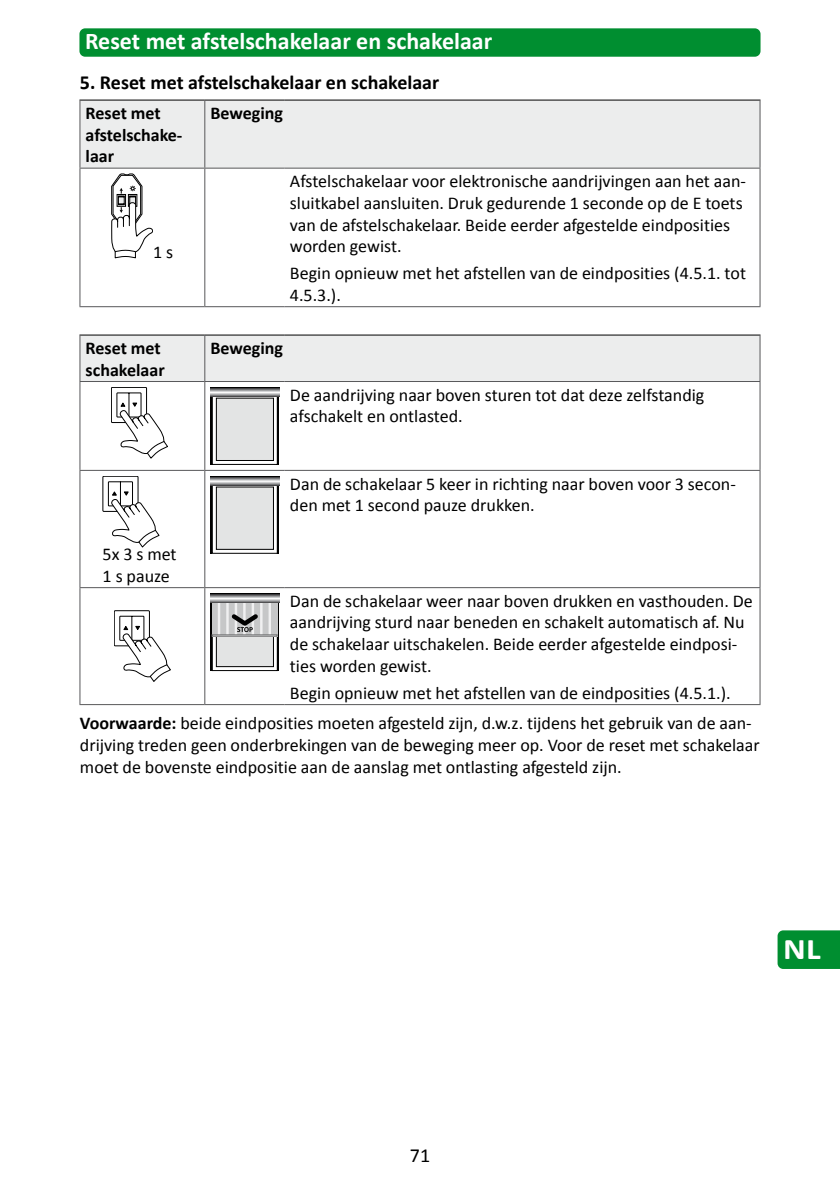
<style>
.page{position:relative;width:840px;height:1191px;background:#fff}
.page>*{position:absolute;margin:0;border:0;box-sizing:border-box;transform-origin:0 0}
.t1{font:700 30px "Calibri";color:#fff;scale:1.15 1}
.t2{font:700 24px "Calibri";color:#fff}
.t3{font:700 20px "Calibri";color:#000}
.t4{font:20px "Calibri";color:#000}
.t5{font:18px/21.6px "Calibri";color:#000}
.t6{font:700 18px/21.6px "Calibri";color:#000}
.s1{font-weight:700}
</style>
<div class="page">
<div style="left:79px;top:28px;width:681px;height:29px;background:#008e30;border-radius:6px"></div>
<svg style="left:777px;top:930px;width:62px;height:39px"></svg>
<svg style="left:80px;top:101px;width:679px;height:280px"></svg>
<hr style="left:79px;top:100px;width:126px;height:1px;background:#000">
<hr style="left:205px;top:100px;width:79px;height:1px;background:#000">
<hr style="left:284px;top:100px;width:476px;height:1px;background:#000">
<hr style="left:79px;top:334px;width:126px;height:1px;background:#000">
<hr style="left:205px;top:334px;width:79px;height:1px;background:#000">
<hr style="left:284px;top:334px;width:476px;height:1px;background:#000">
<hr style="left:759px;top:101px;width:1px;height:67px;background:#58585a">
<hr style="left:79px;top:168px;width:126px;height:1px;background:#58585a">
<hr style="left:205px;top:168px;width:79px;height:1px;background:#58585a">
<hr style="left:284px;top:168px;width:476px;height:1px;background:#58585a">
<hr style="left:759px;top:335px;width:1px;height:46px;background:#58585a">
<hr style="left:79px;top:381px;width:126px;height:1px;background:#58585a">
<hr style="left:205px;top:381px;width:79px;height:1px;background:#58585a">
<hr style="left:284px;top:381px;width:476px;height:1px;background:#58585a">
<hr style="left:79px;top:101px;width:1px;height:67px;background:#58585a">
<hr style="left:204px;top:101px;width:1px;height:67px;background:#58585a">
<hr style="left:79px;top:169px;width:1px;height:137px;background:#58585a">
<hr style="left:204px;top:169px;width:1px;height:137px;background:#58585a">
<hr style="left:759px;top:169px;width:1px;height:137px;background:#58585a">
<hr style="left:79px;top:306px;width:126px;height:1px;background:#58585a">
<hr style="left:205px;top:306px;width:79px;height:1px;background:#58585a">
<hr style="left:284px;top:306px;width:476px;height:1px;background:#58585a">
<hr style="left:79px;top:335px;width:1px;height:46px;background:#58585a">
<hr style="left:204px;top:335px;width:1px;height:46px;background:#58585a">
<hr style="left:79px;top:382px;width:1px;height:88px;background:#58585a">
<hr style="left:204px;top:382px;width:1px;height:88px;background:#58585a">
<hr style="left:759px;top:382px;width:1px;height:88px;background:#58585a">
<hr style="left:79px;top:470px;width:126px;height:1px;background:#58585a">
<hr style="left:79px;top:471px;width:1px;height:116px;background:#58585a">
<hr style="left:205px;top:470px;width:79px;height:1px;background:#58585a">
<hr style="left:204px;top:471px;width:1px;height:116px;background:#58585a">
<hr style="left:284px;top:470px;width:476px;height:1px;background:#58585a">
<hr style="left:759px;top:471px;width:1px;height:116px;background:#58585a">
<hr style="left:79px;top:587px;width:126px;height:1px;background:#58585a">
<hr style="left:79px;top:588px;width:1px;height:116px;background:#58585a">
<hr style="left:205px;top:587px;width:79px;height:1px;background:#58585a">
<hr style="left:204px;top:588px;width:1px;height:116px;background:#58585a">
<hr style="left:284px;top:587px;width:476px;height:1px;background:#58585a">
<hr style="left:759px;top:588px;width:1px;height:116px;background:#58585a">
<hr style="left:79px;top:704px;width:126px;height:1px;background:#58585a">
<hr style="left:205px;top:704px;width:79px;height:1px;background:#58585a">
<hr style="left:284px;top:704px;width:476px;height:1px;background:#58585a">
<svg style="left:111px;top:174px;width:42px;height:84px"></svg>
<div style="left:111px;top:387px;width:36px;height:36px;border:1px solid #000"></div>
<svg style="left:116px;top:392px;width:52px;height:66px"></svg>
<div style="left:210px;top:387px;width:69px;height:78px;background:#000"></div>
<svg style="left:214px;top:397px;width:61px;height:65px"></svg>
<div style="left:212px;top:388px;width:65px;height:76px;border:1px solid #000"></div>
<div style="left:216px;top:398px;width:57px;height:62px;background:#e3e4e4"></div>
<svg style="left:210px;top:388px;width:69px;height:9px"></svg>
<div style="left:103px;top:476px;width:35px;height:35px;border:1px solid #000"></div>
<svg style="left:108px;top:481px;width:51px;height:66px"></svg>
<div style="left:210px;top:476px;width:69px;height:77px;background:#000"></div>
<svg style="left:214px;top:486px;width:61px;height:65px"></svg>
<div style="left:212px;top:477px;width:65px;height:76px;border:1px solid #000"></div>
<div style="left:216px;top:487px;width:57px;height:62px;background:#e3e4e4"></div>
<hr style="left:212px;top:485px;width:65px;height:1px;background:#c6c7c8">
<svg style="left:210px;top:477px;width:69px;height:8px"></svg>
<div style="left:114px;top:610px;width:35px;height:36px;border:1px solid #000"></div>
<svg style="left:119px;top:616px;width:52px;height:66px"></svg>
<svg style="left:210px;top:603px;width:69px;height:68px"></svg>
<svg style="left:214px;top:636px;width:61px;height:33px"></svg>
<div style="left:212px;top:594px;width:65px;height:77px;border:1px solid #000"></div>
<div style="left:216px;top:596px;width:57px;height:71px;background:#e3e4e4;border:1px solid #000"></div>
<div style="left:212px;top:602px;width:65px;height:33px;background:#c6c7c8"></div>
<hr style="left:218px;top:602px;width:2px;height:33px;background:#f0f0f1">
<hr style="left:226px;top:602px;width:2px;height:33px;background:#f0f0f1">
<hr style="left:234px;top:602px;width:3px;height:33px;background:#f0f0f1">
<hr style="left:243px;top:602px;width:2px;height:33px;background:#f0f0f1">
<hr style="left:251px;top:602px;width:3px;height:33px;background:#f0f0f1">
<hr style="left:260px;top:602px;width:2px;height:33px;background:#f0f0f1">
<hr style="left:268px;top:602px;width:3px;height:33px;background:#f0f0f1">
<div style="left:212px;top:634px;width:65px;height:2px;border:1px solid #707172"></div>
<svg style="left:210px;top:593px;width:69px;height:10px"></svg>
<svg style="left:228px;top:610px;width:30px;height:22px"></svg>
<h2 class="t2" style="left:85px;top:26px;width:408px">Reset met afstelschakelaar en schakelaar</h2>
<p class="t3" style="left:80px;top:70px;width:360px">5. Reset met afstelschakelaar en schakelaar</p>
<p class="t6" style="left:86px;top:102px;width:98px">Reset met afstelschake&shy;laar</p>
<p class="t6" style="left:210px;top:102px;width:74px">Beweging</p>
<p class="t5" style="left:153px;top:240px;width:22px">1 s</p>
<p class="t5" style="left:290px;top:170px;width:457px">Afstelschakelaar voor elektronische aandrijvingen aan het aan&shy;sluitkabel aansluiten. Druk gedurende 1 seconde op de E toets van de afstelschakelaar. Beide eerder afgestelde eindposities worden gewist.</p>
<p class="t5" style="left:290px;top:262px;width:457px">Begin opnieuw met het afstellen van de eindposities (4.5.1. tot<br>4.5.3.).</p>
<p class="t6" style="left:86px;top:336px;width:81px">Reset met schakelaar</p>
<p class="t6" style="left:210px;top:336px;width:74px">Beweging</p>
<p class="t5" style="left:290px;top:383px;width:416px">De aandrijving naar boven sturen tot dat deze zelfstandig afschakelt en ontlasted.</p>
<p class="t5" style="left:103px;top:543px;width:75px">5x 3 s met<br>1 s pauze</p>
<p class="t5" style="left:290px;top:472px;width:447px">Dan de schakelaar 5 keer in richting naar boven voor 3 secon&shy;den met 1 second pauze drukken.</p>
<p class="t5" style="left:290px;top:589px;width:464px">Dan de schakelaar weer naar boven drukken en vasthouden. De aandrijving sturd naar beneden en schakelt automatisch af. Nu de schakelaar uitschakelen. Beide eerder afgestelde eindposi&shy;ties worden gewist.</p>
<p class="t5" style="left:80px;top:677px;width:673px;line-height:30.6px;text-indent:210px">Begin opnieuw met het afstellen van de eindposities (4.5.1.).<br><span class="s1">Voorwaarde:</span> beide eindposities moeten afgesteld zijn, d.w.z. tijdens het gebruik van de aan-</p>
<p class="t5" style="left:80px;top:733px;width:681px">drijving treden geen onderbrekingen van de beweging meer op. Voor de reset met schakelaar moet de bovenste eindpositie aan de aanslag met ontlasting afgesteld zijn.</p>
<h1 class="t1" style="left:782px;top:930px;width:34px">NL</h1>
<p class="t4" style="left:409px;top:1142px;width:22px">71</p>
</div>
